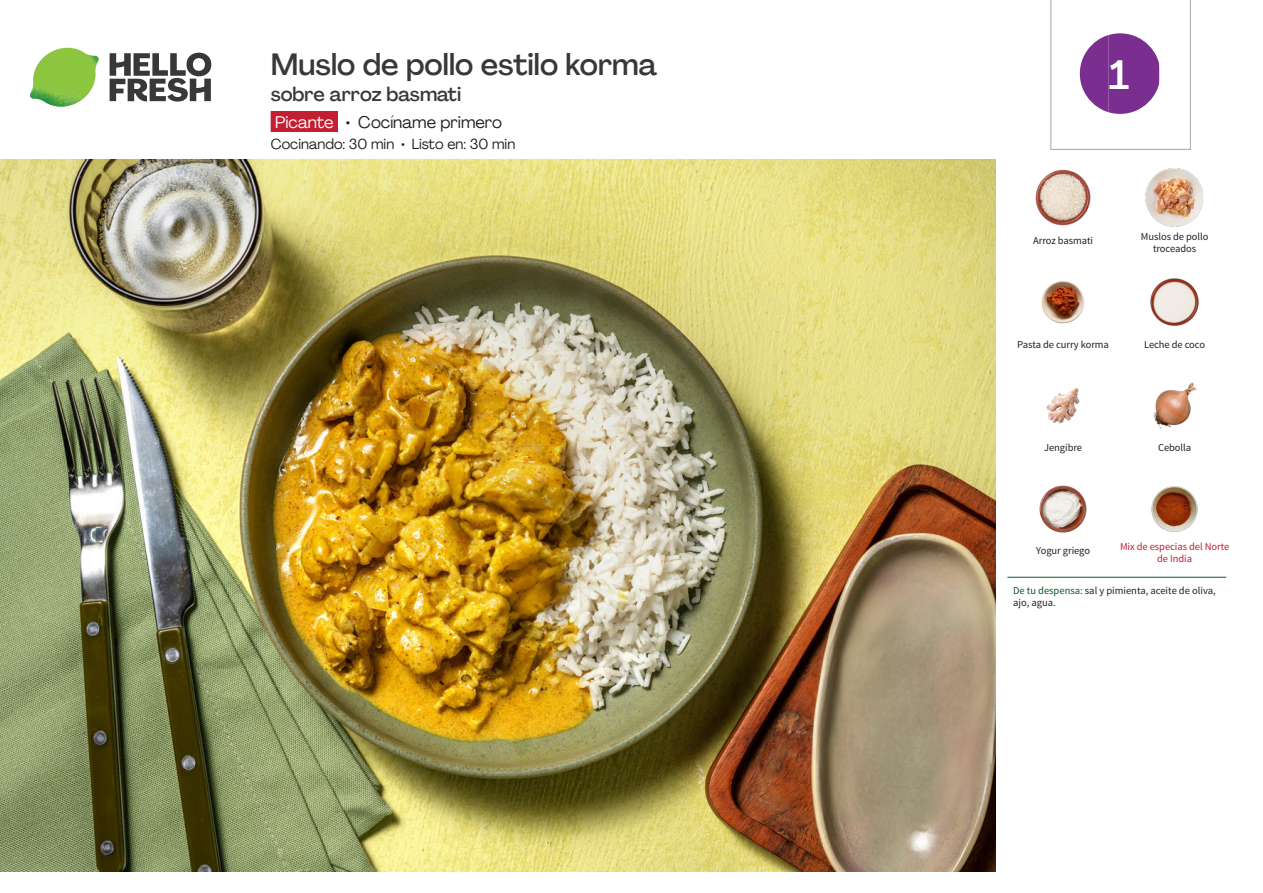
<style>
.page{position:relative;width:1263px;height:893px;background:#fff}
.page>*{position:absolute;margin:0;border:0;box-sizing:border-box;transform-origin:0 0}
._24_Recipe_Nr_Bag{font:500 40.5px "Agrandir";color:#fff}
._15_Titel_UK{font:500 30px "Agrandir";color:#383839}
._15_Titel_UK-2{font:500 19.5px "Agrandir";color:#383839}
._02_Box_Type{font:16.5px "Agrandir";color:#231f20}
._02_Box_Type-2{font:14.25px "Agrandir";color:#231f20}
._18_FRONT_ingredients_UK{font:10.5px/12px "Source Sans Pro";letter-spacing:-.005em;color:#231f20}
._18_FRONT_ingredients_UK-2{font:10.5px/12px "Source Sans Pro";letter-spacing:-.005em;color:#c31f31;text-align:center}
.s1{color:#fff}
.s2{color:#0e572c}
</style>
<div class="page">
<svg style="left:110px;top:53px;width:101px;height:49px"></svg>
<img style="left:30px;top:48px;width:69px;height:59px">
<img style="left:0;top:159px;width:995px;height:713px">
<div style="left:271px;top:111px;width:67px;height:21px;background:#c31f31"></div>
<img style="left:1035px;top:169px;width:56px;height:57px">
<img style="left:1146px;top:169px;width:57px;height:57px">
<img style="left:1150px;top:278px;width:49px;height:48px">
<img style="left:1041px;top:280px;width:44px;height:44px">
<img style="left:1153px;top:382px;width:44px;height:47px">
<img style="left:1046px;top:388px;width:34px;height:36px">
<img style="left:1151px;top:486px;width:47px;height:46px">
<img style="left:1039px;top:485px;width:48px;height:48px">
<hr style="left:1007px;top:577px;width:219px;height:1px;background:#0e572c">
<svg style="left:1050px;top:0;width:141px;height:150px"></svg>
<p class="_15_Titel_UK" style="left:271px;top:46px;width:388px">Muslo de pollo estilo korma</p>
<p class="_15_Titel_UK-2" style="left:271px;top:82px;width:192px">sobre arroz basmati</p>
<p class="_02_Box_Type" style="left:275px;top:112px;width:228px"><span class="s1">Picante</span> • Cocíname primero</p>
<p class="_02_Box_Type-2" style="left:271px;top:135px;width:246px">Cocinando: 30 min • Listo en: 30 min</p>
<p class="_24_Recipe_Nr_Bag" style="left:1109px;top:50px;width:22px">1</p>
<p class="_18_FRONT_ingredients_UK" style="left:1033px;top:235px;width:62px">Arroz basmati</p>
<p class="_18_FRONT_ingredients_UK" style="left:1141px;top:231px;width:69px;text-align:center">Muslos de pollo troceados</p>
<p class="_18_FRONT_ingredients_UK" style="left:1017px;top:339px;width:93px">Pasta de curry korma</p>
<p class="_18_FRONT_ingredients_UK" style="left:1144px;top:339px;width:62px">Leche de coco</p>
<p class="_18_FRONT_ingredients_UK" style="left:1044px;top:441px;width:40px">Jengibre</p>
<p class="_18_FRONT_ingredients_UK" style="left:1158px;top:441px;width:35px">Cebolla</p>
<p class="_18_FRONT_ingredients_UK" style="left:1036px;top:545px;width:55px">Yogur griego</p>
<p class="_18_FRONT_ingredients_UK-2" style="left:1120px;top:541px;width:111px">Mix de especias del Norte de India</p>
<p class="_18_FRONT_ingredients_UK" style="left:1013px;top:584px;width:204px"><span class="s2">De tu despensa:</span> sal y pimienta, aceite de oliva, ajo, agua.</p>
</div>
